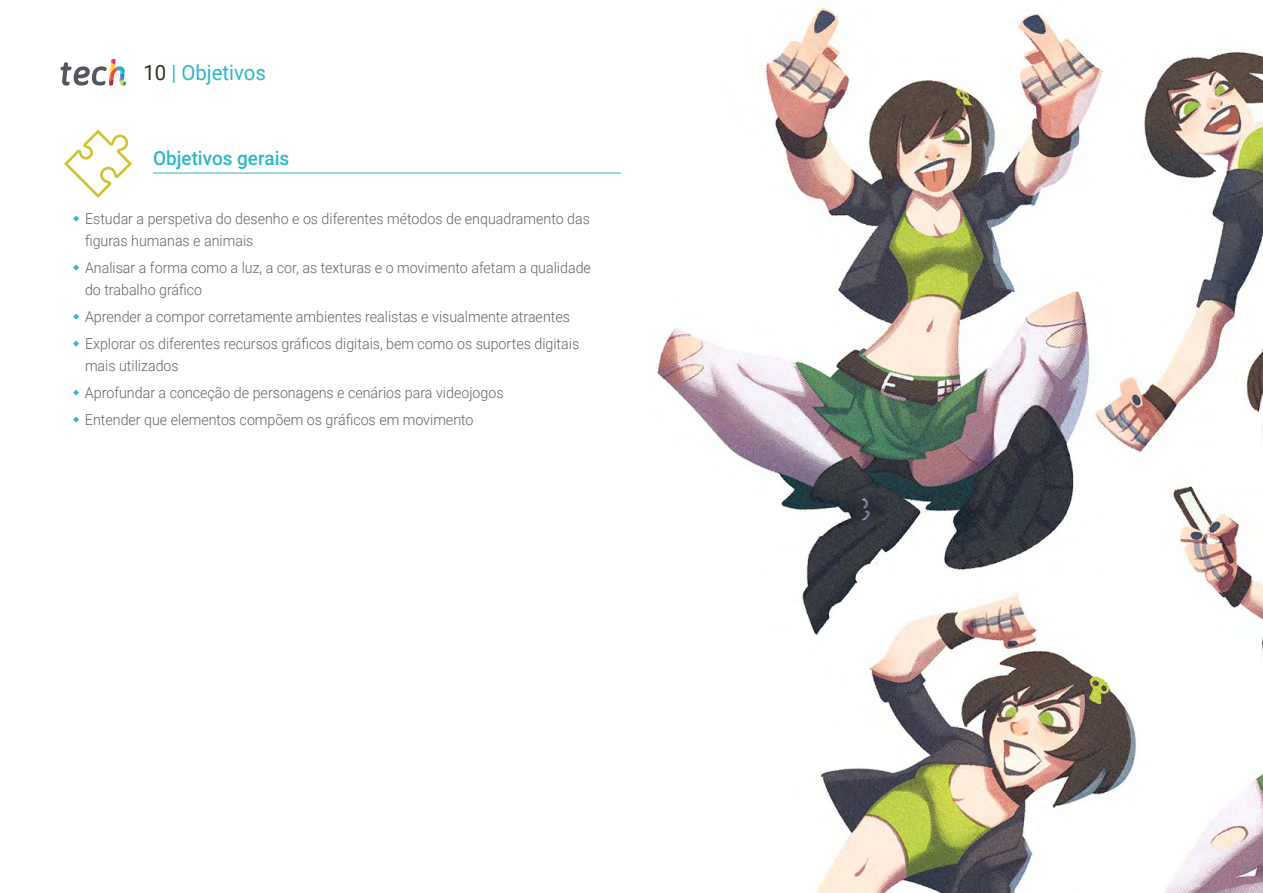
<style>
.page{position:relative;width:1263px;height:893px;background:#fff}
.page>*{position:absolute;margin:0;border:0;box-sizing:border-box;transform-origin:0 0}
.t1{font:21px "Roboto";color:#2db8c5}
.t2{font:500 19.5px "Roboto";color:#2db8c5}
.t3{font:300 15px/26.7px "Roboto";color:#61646a;scale:.95 1}
.s1{color:#312e20}
</style>
<div class="page">
<hr style="left:153px;top:173px;width:468px;height:1px;background:#2db8c5">
<svg style="left:64px;top:130px;width:68px;height:68px"></svg>
<img style="left:657px;top:7px;width:606px;height:886px">
<svg style="left:61px;top:59px;width:65px;height:27px"></svg>
<h1 class="t1" style="left:144px;top:57px;width:124px"><span class="s1">10</span> | Objetivos</h1>
<h2 class="t2" style="left:153px;top:144px;width:138px">Objetivos gerais</h2>
<p class="t3" style="left:85px;top:207px;width:533px;line-height:22.5px">Estudar a perspetiva do desenho e os diferentes métodos de enquadramento das figuras humanas e animais</p>
<p class="t3" style="left:85px;top:256px;width:534px;line-height:22.5px">Analisar a forma como a luz, a cor, as texturas e o movimento afetam a qualidade do trabalho gráfico</p>
<p class="t3" style="left:85px;top:303px;width:522px">Aprender a compor corretamente ambientes realistas e visualmente atraentes<br>Explorar os diferentes recursos gráficos digitais, bem como os suportes digitais</p>
<p class="t3" style="left:85px;top:352px;width:442px">mais utilizados<br>Aprofundar a conceção de personagens e cenários para videojogos<br>Entender que elementos compõem os gráficos em movimento</p>
</div>
